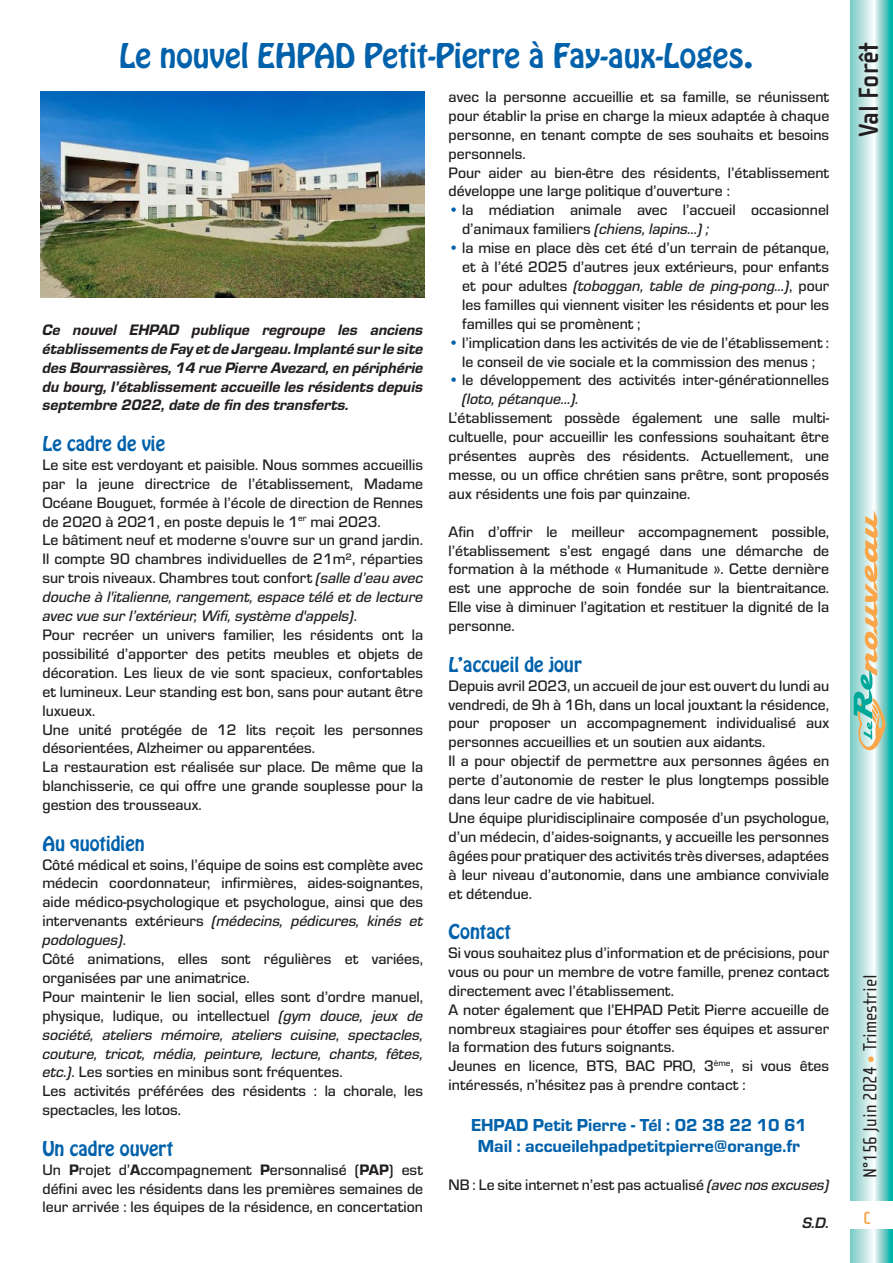
<style>
.page{position:relative;width:893px;height:1263px;background:#fff}
.page>*{position:absolute;margin:0;border:0;box-sizing:border-box;transform-origin:0 0}
.t1{font:30px "Hobo Std";color:#0161aa}
.t2{font:700 28.5px "Cholla Sans OT";color:#231f20}
.t3{font:19.5px "Cholla Sans OT";color:#231f20}
.t4{font:18px/21.6px "Eurostile Hea";color:#0161aa;text-align:center}
.t5{font:18px "Hobo Std";color:#0161aa}
.t6{font:700 18px "Cholla Sans OT";color:#f9a64a}
.t7{font:500 15.75px/18.9px "Eurostile";color:#231f20}
.t8{font:15.75px/18.9px "Eurostile Med Ita";color:#231f20}
.t9{font:15.75px/18.9px "Eurostile Hea Ita";color:#231f20;text-align:justify}
.t10{font:italic 700 15.75px "Eurostile";color:#231f20}
.s1{font-family:"Eurostile Med Ita";font-weight:400}
.s2{font-family:"Eurostile";font-weight:500}
.s3{font-family:"Eurostile Hea";font-weight:400}
.s4{color:#0161aa}
.s5{color:#f9a64a}
</style>
<div class="page">
<svg style="left:850px;top:0;width:43px;height:1263px;background:#95d9d4"></svg>
<svg style="left:854px;top:510px;width:33px;height:242px;background:#b0ceb8"></svg>
<div style="left:850px;top:1201px;width:43px;height:28px;background:#fff"></div>
<img style="left:41px;top:91px;width:384px;height:207px">
<h1 class="t1" style="left:119px;top:35px;width:635px">Le nouvel EHPAD Petit-Pierre à Fay-aux-Loges.</h1>
<p class="t9" style="left:43px;top:319px;width:382px">Ce nouvel EHPAD publique regroupe les anciens établissements de Fay et de Jargeau. Implanté sur le site des Bourrassières, 14 rue Pierre Avezard, en périphérie du bourg, l’établissement accueille les résidents depuis septembre 2022, date de fin des transferts.</p>
<p class="t5" style="left:43px;top:431px;width:124px">Le cadre de vie</p>
<p class="t7" style="left:43px;top:454px;width:382px">Le site est verdoyant et paisible. Nous sommes accueillis par la jeune directrice de l’établissement, Madame Océane Bouguet, formée à l’école de direction de Rennes de 2020 à 2021, en poste depuis le 1<sup>er</sup> mai 2023.<br>Le bâtiment neuf et moderne s'ouvre sur un grand jardin.<br>Il compte 90 chambres individuelles de 21m², réparties sur trois niveaux. Chambres tout confort <span class="s1">(salle d’eau avec</span></p>
<p class="t8" style="left:43px;top:587px;width:382px">douche à l'italienne, rangement, espace télé et de lecture avec vue sur l’extérieur, Wifi, système d'appels)<span class="s2">.</span></p>
<p class="t7" style="left:43px;top:624px;width:382px">Pour recréer un univers familier, les résidents ont la possibilité d’apporter des petits meubles et objets de décoration. Les lieux de vie sont spacieux, confortables et lumineux. Leur standing est bon, sans pour autant être luxueux.<br>Une unité protégée de 12 lits reçoit les personnes désorientées, Alzheimer ou apparentées.<br>La restauration est réalisée sur place. De même que la blanchisserie, ce qui offre une grande souplesse pour la gestion des trousseaux.</p>
<p class="t5" style="left:43px;top:831px;width:104px">Au quotidien</p>
<p class="t7" style="left:43px;top:854px;width:382px;text-align:justify">Côté médical et soins, l’équipe de soins est complète avec médecin coordonnateur, infirmières, aides-soignantes, aide médico-psychologique et psychologue, ainsi que des</p>
<p class="t8" style="left:43px;top:911px;width:382px"><span class="s2">intervenants extérieurs</span> (médecins, pédicures, kinés et podologues)<span class="s2">.</span></p>
<p class="t7" style="left:43px;top:948px;width:382px">Côté animations, elles sont régulières et variées, organisées par une animatrice.<br>Pour maintenir le lien social, elles sont d’ordre manuel, physique, ludique, ou intellectuel <span class="s1">(gym douce, jeux de</span></p>
<p class="t8" style="left:43px;top:1024px;width:382px">société, ateliers mémoire, ateliers cuisine, spectacles, couture, tricot, média, peinture, lecture, chants, fêtes,</p>
<p class="t7" style="left:43px;top:1062px;width:382px"><span class="s1">etc.)</span>. Les sorties en minibus sont fréquentes.<br>Les activités préférées des résidents : la chorale, les spectacles, les lotos.</p>
<p class="t5" style="left:43px;top:1136px;width:132px">Un cadre ouvert</p>
<p class="t7" style="left:43px;top:1159px;width:382px;text-align:justify">Un <span class="s3">P</span>rojet d’<span class="s3">A</span>ccompagnement <span class="s3">P</span>ersonnalisé (<span class="s3">PAP</span>) est défini avec les résidents dans les premières semaines de leur arrivée : les équipes de la résidence, en concertation</p>
<p class="t7" style="left:449px;top:86px;width:382px">avec la personne accueillie et sa famille, se réunissent pour établir la prise en charge la mieux adaptée à chaque personne, en tenant compte de ses souhaits et besoins personnels.<br>Pour aider au bien-être des résidents, l’établissement développe une large politique d’ouverture :</p>
<p class="t7" style="left:462px;top:200px;width:369px;text-indent:-13px"><span class="s4">•</span> la médiation animale avec l’accueil occasionnel d’animaux familiers <span class="s1">(chiens, lapins…) ;</span></p>
<p class="t7" style="left:449px;top:238px;width:382px;text-align:right"><span class="s4">•</span> la mise en place dès cet été d’un terrain de pétanque, et à l’été 2025 d’autres jeux extérieurs, pour enfants</p>
<p class="t8" style="left:462px;top:275px;width:369px"><span class="s2">et pour adultes</span> (toboggan, table de ping-pong…)<span class="s2">, pour</span></p>
<p class="t7" style="left:462px;top:294px;width:369px">les familles qui viennent visiter les résidents et pour les familles qui se promènent ;</p>
<p class="t7" style="left:449px;top:332px;width:382px;text-align:center"><span class="s4">•</span> l’implication dans les activités de vie de l’établissement : le conseil de vie sociale et la commission des menus ;</p>
<p class="t7" style="left:449px;top:370px;width:382px"><span class="s4">•</span> le développement des activités inter-générationnelles</p>
<p class="t8" style="left:462px;top:389px;width:118px">(loto, pétanque…).</p>
<p class="t7" style="left:449px;top:408px;width:382px;text-align:justify">L’établissement possède également une salle multi&shy;cultuelle, pour accueillir les confessions souhaitant être présentes auprès des résidents. Actuellement, une messe, ou un office chrétien sans prêtre, sont proposés aux résidents une fois par quinzaine.</p>
<p class="t7" style="left:449px;top:521px;width:382px;text-align:justify">Afin d’offrir le meilleur accompagnement possible, l’établissement s’est engagé dans une démarche de formation à la méthode « Humanitude ». Cette dernière est une approche de soin fondée sur la bientraitance.<br>Elle vise à diminuer l’agitation et restituer la dignité de la personne.</p>
<p class="t5" style="left:449px;top:652px;width:135px">L’accueil de jour</p>
<p class="t7" style="left:449px;top:675px;width:382px">Depuis avril 2023, un accueil de jour est ouvert du lundi au vendredi, de 9h à 16h, dans un local jouxtant la résidence, pour proposer un accompagnement individualisé aux personnes accueillies et un soutien aux aidants.<br>Il a pour objectif de permettre aux personnes âgées en perte d’autonomie de rester le plus longtemps possible dans leur cadre de vie habituel.<br>Une équipe pluridisciplinaire composée d’un psychologue, d’un médecin, d’aides-soignants, y accueille les personnes âgées pour pratiquer des activités très diverses, adaptées à leur niveau d’autonomie, dans une ambiance conviviale et détendue.</p>
<p class="t5" style="left:449px;top:919px;width:64px">Contact</p>
<p class="t7" style="left:449px;top:942px;width:382px">Si vous souhaitez plus d’information et de précisions, pour vous ou pour un membre de votre famille, prenez contact directement avec l’établissement.<br>A noter également que l’EHPAD Petit Pierre accueille de nombreux stagiaires pour étoffer ses équipes et assurer la formation des futurs soignants.<br>Jeunes en licence, BTS, BAC PRO, 3<sup>ème</sup>, si vous êtes intéressés, n’hésitez pas à prendre contact :</p>
<p class="t4" style="left:471px;top:1113px;width:337px">EHPAD Petit Pierre - Tél : 02 38 22 10 61<br>Mail : accueilehpadpetitpierre@orange.fr</p>
<p class="t7" style="left:449px;top:1175px;width:382px">NB : Le site internet n’est pas actualisé <span class="s1">(avec nos excuses)</span></p>
<p class="t10" style="left:802px;top:1212px;width:28px">S.D.</p>
<h2 class="t2" style="left:853px;top:137px;width:96px;rotate:-90deg">Val Forêt</h2>
<p class="t3" style="left:860px;top:1178px;width:205px;rotate:-90deg">N°156 Juin 2024 <span class="s5">•</span> Trimestriel</p>
<p class="t6" style="left:863px;top:1208px;width:9px">C</p>
</div>
